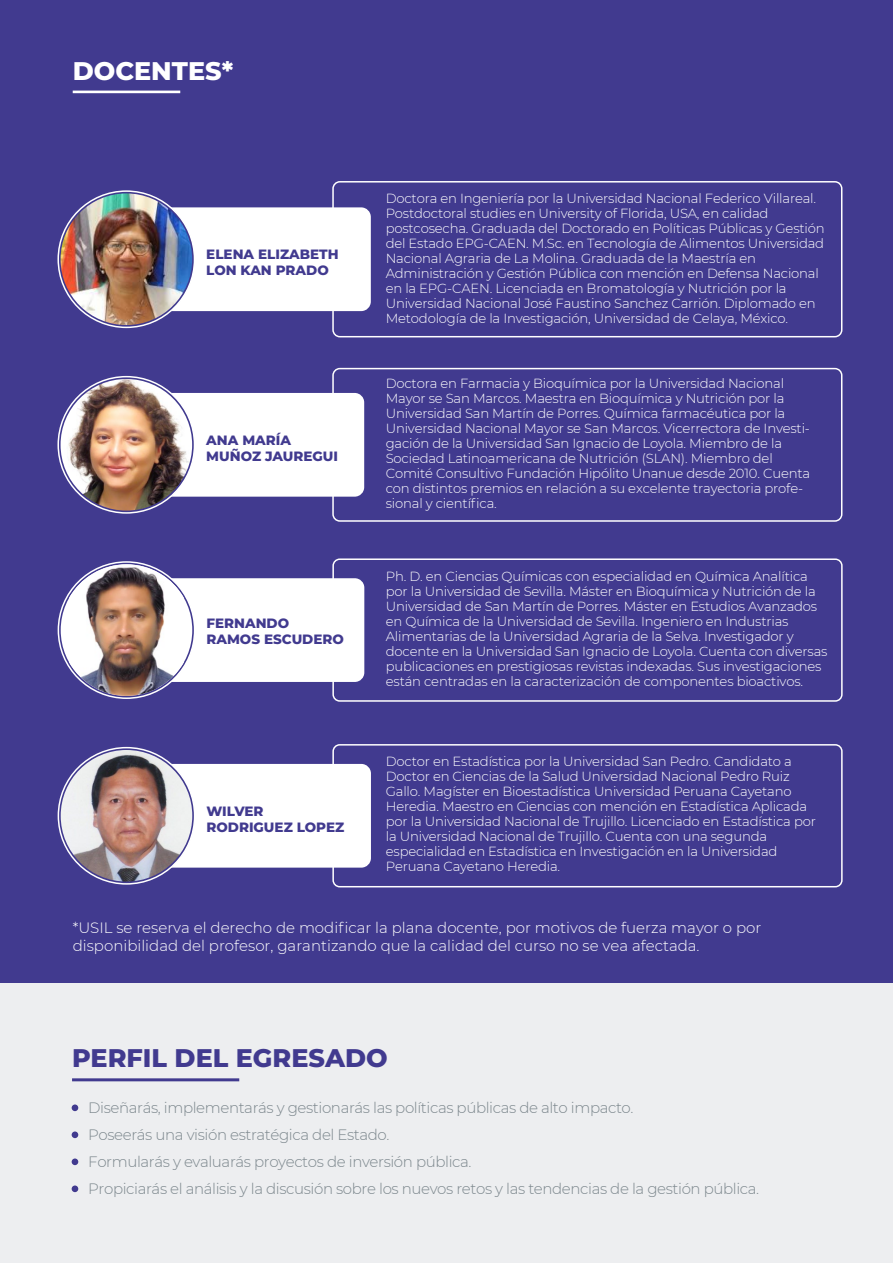
<style>
.page{position:relative;width:893px;height:1263px;background:#fff}
.page>*{position:absolute;margin:0;border:0;box-sizing:border-box;transform-origin:0 0}
.t1{font:800 25.5px "Montserrat";color:#413a8f}
.t2{font:800 25.5px "Montserrat";color:#fff}
.t3{font:300 15px/27px "Montserrat";letter-spacing:-.025em;color:#7b868c}
.t4{font:300 15px/18px "Montserrat";color:#fff}
.t5{font:800 13.5px/16.2px "Montserrat";color:#413a8f}
.t6{font:300 13.2px/15px "Montserrat";letter-spacing:-.015em;color:#fff}
</style>
<div class="page">
<div style="left:0;top:0;width:893px;height:987px;background:#413a8f"></div>
<hr style="left:73px;top:91px;width:107px;height:2px;background:#fff">
<svg style="left:332px;top:558px;width:511px;height:144px"></svg>
<svg style="left:332px;top:744px;width:511px;height:143px"></svg>
<div style="left:117px;top:764px;width:254px;height:104px;background:#fff;border-radius:10px"></div>
<svg style="left:58px;top:748px;width:137px;height:136px"></svg>
<img style="left:61px;top:750px;width:131px;height:131px;border-radius:66px">
<div style="left:117px;top:578px;width:247px;height:104px;background:#fff;border-radius:9px"></div>
<div style="left:61px;top:564px;width:131px;height:132px;background:#fff;border-radius:66px"></div>
<img style="left:69px;top:564px;width:115px;height:132px">
<div style="left:0;top:983px;width:893px;height:280px;background:#edeef0"></div>
<hr style="left:72px;top:1078px;width:167px;height:3px;background:#413a8f">
<div style="left:72px;top:1131px;width:6px;height:7px;background:#413a8f;border-radius:50%"></div>
<div style="left:72px;top:1158px;width:6px;height:7px;background:#413a8f;border-radius:50%"></div>
<div style="left:72px;top:1185px;width:6px;height:7px;background:#413a8f;border-radius:50%"></div>
<div style="left:72px;top:1104px;width:6px;height:7px;background:#413a8f;border-radius:50%"></div>
<svg style="left:332px;top:368px;width:510px;height:154px"></svg>
<div style="left:117px;top:393px;width:247px;height:104px;background:#fff;border-radius:9px"></div>
<svg style="left:58px;top:377px;width:136px;height:136px"></svg>
<img style="left:61px;top:379px;width:131px;height:132px;border-radius:66px">
<svg style="left:332px;top:181px;width:510px;height:156px"></svg>
<div style="left:117px;top:207px;width:254px;height:104px;background:#fff;border-radius:10px"></div>
<svg style="left:58px;top:191px;width:136px;height:136px"></svg>
<img style="left:61px;top:193px;width:131px;height:132px;border-radius:66px">
<h1 class="t2" style="left:73px;top:53px;width:162px">DOCENTES*</h1>
<p class="t5" style="left:206px;top:246px;width:134px">ELENA ELIZABETH<br>LON KAN PRADO</p>
<p class="t5" style="left:206px;top:431px;width:133px">ANA MARÍA<br>MUÑOZ JAUREGUI</p>
<p class="t5" style="left:206px;top:614px;width:139px">FERNANDO<br>RAMOS ESCUDERO</p>
<p class="t5" style="left:206px;top:802px;width:139px">WILVER<br>RODRIGUEZ LOPEZ</p>
<p class="t6" style="left:386px;top:190px;width:440px">Doctora en Ingeniería por la Universidad Nacional Federico Villareal.<br>Postdoctoral studies en University of Florida, USA, en calidad postcosecha. Graduada del Doctorado en Políticas Públicas y Gestión del Estado EPG-CAEN. M.Sc. en Tecnología de Alimentos Universidad Nacional Agraria de La Molina. Graduada de la Maestría en Administración y Gestión Pública con mención en Defensa Nacional en la EPG-CAEN. Licenciada en Bromatología y Nutrición por la Universidad Nacional José Faustino Sanchez Carrión. Diplomado en Metodología de la Investigación, Universidad de Celaya, México.</p>
<p class="t6" style="left:386px;top:376px;width:426px">Doctora en Farmacia y Bioquímica por la Universidad Nacional Mayor se San Marcos. Maestra en Bioquímica y Nutrición por la Universidad San Martín de Porres. Química farmacéutica por la Universidad Nacional Mayor se San Marcos. Vicerrectora de Investi&shy;gación de la Universidad San Ignacio de Loyola. Miembro de la Sociedad Latinoamericana de Nutrición (SLAN). Miembro del Comité Consultivo Fundación Hipólito Unanue desde 2010. Cuenta con distintos premios en relación a su excelente trayectoria profe&shy;sional y científica.</p>
<p class="t6" style="left:386px;top:568px;width:443px">Ph. D. en Ciencias Químicas con especialidad en Química Analítica por la Universidad de Sevilla. Máster en Bioquímica y Nutrición de la Universidad de San Martín de Porres. Máster en Estudios Avanzados en Química de la Universidad de Sevilla. Ingeniero en Industrias Alimentarias de la Universidad Agraria de la Selva. Investigador y docente en la Universidad San Ignacio de Loyola. Cuenta con diversas publicaciones en prestigiosas revistas indexadas. Sus investigaciones están centradas en la caracterización de componentes bioactivos.</p>
<p class="t6" style="left:386px;top:753px;width:432px">Doctor en Estadística por la Universidad San Pedro. Candidato a Doctor en Ciencias de la Salud Universidad Nacional Pedro Ruiz Gallo. Magíster en Bioestadística Universidad Peruana Cayetano Heredia. Maestro en Ciencias con mención en Estadística Aplicada por la Universidad Nacional de Trujillo. Licenciado en Estadística por la Universidad Nacional de Trujillo. Cuenta con una segunda especialidad en Estadística en Investigación en la Universidad Peruana Cayetano Heredia.</p>
<p class="t4" style="left:73px;top:918px;width:690px">*USIL se reserva el derecho de modificar la plana docente, por motivos de fuerza mayor o por disponibilidad del profesor, garantizando que la calidad del curso no se vea afectada.</p>
<h1 class="t1" style="left:72px;top:1039px;width:317px">PERFIL DEL EGRESADO</h1>
<p class="t3" style="left:88px;top:1094px;width:672px">Diseñarás, implementarás y gestionarás las políticas públicas de alto impacto.<br>Poseerás una visión estratégica del Estado.<br>Formularás y evaluarás proyectos de inversión pública.<br>Propiciarás el análisis y la discusión sobre los nuevos retos y las tendencias de la gestión pública.</p>
</div>
